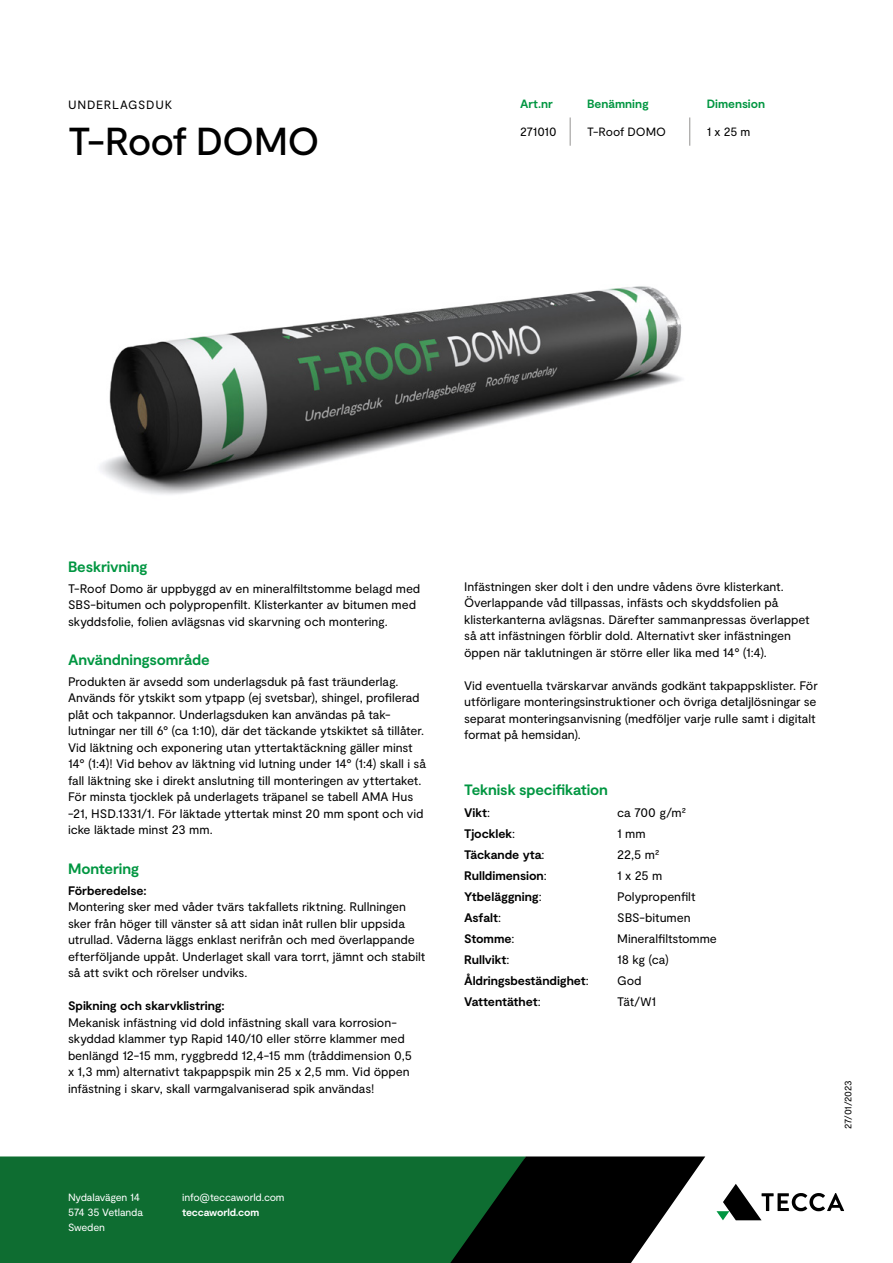
<style>
.page{position:relative;width:893px;height:1263px;background:#fff}
.page>*{position:absolute;margin:0;border:0;box-sizing:border-box;transform-origin:0 0}
.t1{font:500 39px "Moderat";letter-spacing:-.03em;color:#000}
.t2{font:700 15px "Moderat";letter-spacing:-.01em;color:#009641}
.t3{font:12.3px/16.5px "Moderat";letter-spacing:-.005em;color:#000}
.t4{font:700 12.3px "Moderat";letter-spacing:-.005em;color:#000}
.t5{font:700 12px "Moderat";letter-spacing:-.005em;color:#009641}
.t6{font:12px "Moderat";letter-spacing:.005em;color:#000}
.t7{font:12px "Moderat";letter-spacing:.06em;color:#000}
.t8{font:10.5px/15px "Moderat";letter-spacing:-.02em;color:#fff}
.t9{font:700 10.5px "Moderat";letter-spacing:-.02em;color:#fff}
.t10{font:9.3px "Moderat";letter-spacing:-.01em;color:#000}
.s1{font-weight:400}
</style>
<div class="page">
<img style="left:100px;top:141px;width:591px;height:354px">
<svg style="left:689px;top:117px;width:1px;height:29px"></svg>
<svg style="left:570px;top:117px;width:1px;height:29px"></svg>
<div style="left:0;top:1156px;width:450px;height:107px;background:#0e6d31"></div>
<svg style="left:450px;top:1156px;width:255px;height:107px;background:#27352c"></svg>
<svg style="left:716px;top:1184px;width:128px;height:36px"></svg>
<p class="t7" style="left:68px;top:98px;width:106px">UNDERLAGSDUK</p>
<h1 class="t1" style="left:68px;top:119px;width:253px">T-Roof DOMO</h1>
<p class="t5" style="left:520px;top:97px;width:34px">Art.nr</p>
<p class="t5" style="left:587px;top:97px;width:63px">Benämning</p>
<p class="t5" style="left:707px;top:97px;width:60px">Dimension</p>
<p class="t6" style="left:520px;top:125px;width:38px">271010</p>
<p class="t6" style="left:587px;top:125px;width:80px">T-Roof DOMO</p>
<p class="t6" style="left:707px;top:125px;width:45px">1 x 25 m</p>
<p class="t2" style="left:68px;top:558px;width:81px">Beskrivning</p>
<p class="t3" style="left:68px;top:580px;width:354px">T-Roof Domo är uppbyggd av en mineralfiltstomme belagd med<br>SBS-bitumen och polypropenfilt. Klisterkanter av bitumen med skyddsfolie, folien avlägsnas vid skarvning och montering.</p>
<p class="t2" style="left:68px;top:651px;width:143px">Användningsområde</p>
<p class="t3" style="left:68px;top:674px;width:359px">Produkten är avsedd som underlagsduk på fast träunderlag.<br>Används för ytskikt som ytpapp (ej svetsbar), shingel, profilerad plåt och takpannor. Underlagsduken kan användas på tak&shy;lutningar ner till 6° (ca 1:10), där det täckande ytskiktet så tillåter.<br>Vid läktning och exponering utan yttertaktäckning gäller minst 14° (1:4)! Vid behov av läktning vid lutning under 14° (1:4) skall i så fall läktning ske i direkt anslutning till monteringen av yttertaket.<br>För minsta tjocklek på underlagets träpanel se tabell AMA Hus -21, HSD.1331/1. För läktade yttertak minst 20 mm spont och vid icke läktade minst 23 mm.</p>
<p class="t2" style="left:68px;top:860px;width:73px">Montering</p>
<p class="t4" style="left:68px;top:883px;width:80px">Förberedelse:</p>
<p class="t3" style="left:68px;top:899px;width:359px">Montering sker med våder tvärs takfallets riktning. Rullningen sker från höger till vänster så att sidan inåt rullen blir uppsida utrullad. Våderna läggs enklast nerifrån och med överlappande efterföljande uppåt. Underlaget skall vara torrt, jämnt och stabilt så att svikt och rörelser undviks.</p>
<p class="t4" style="left:68px;top:999px;width:158px">Spikning och skarvklistring:</p>
<p class="t3" style="left:68px;top:1015px;width:346px">Mekanisk infästning vid dold infästning skall vara korrosion&shy;skyddad klammer typ Rapid 140/10 eller större klammer med benlängd 12-15 mm, ryggbredd 12,4-15 mm (tråddimension 0,5 x 1,3 mm) alternativt takpappspik min 25 x 2,5 mm. Vid öppen infästning i skarv, skall varmgalvaniserad spik användas!</p>
<p class="t8" style="left:68px;top:1190px;width:76px">Nydalavägen 14<br>574 35 Vetlanda<br>Sweden</p>
<p class="t8" style="left:182px;top:1190px;width:104px">info@teccaworld.com</p>
<p class="t9" style="left:182px;top:1206px;width:78px">teccaworld.com</p>
<p class="t3" style="left:464px;top:578px;width:347px">Infästningen sker dolt i den undre vådens övre klisterkant.<br>Överlappande våd tillpassas, infästs och skyddsfolien på klisterkanterna avlägsnas. Därefter sammanpressas överlappet så att infästningen förblir dold. Alternativt sker infästningen öppen när taklutningen är större eller lika med 14° (1:4).</p>
<p class="t3" style="left:464px;top:677px;width:355px">Vid eventuella tvärskarvar används godkänt takpappsklister. För utförligare monteringsinstruktioner och övriga detaljlösningar se separat monteringsanvisning (medföljer varje rulle samt i digitalt format på hemsidan).</p>
<p class="t2" style="left:464px;top:781px;width:145px">Teknisk specifikation</p>
<p class="t4" style="left:464px;top:806px;width:28px">Vikt<span class="s1">:</span></p>
<p class="t3" style="left:617px;top:805px;width:70px">ca 700 g/m²</p>
<p class="t4" style="left:464px;top:827px;width:53px">Tjocklek<span class="s1">:</span></p>
<p class="t3" style="left:617px;top:826px;width:30px">1 mm</p>
<p class="t4" style="left:464px;top:848px;width:82px">Täckande yta<span class="s1">:</span></p>
<p class="t3" style="left:617px;top:847px;width:44px">22,5 m²</p>
<p class="t4" style="left:464px;top:869px;width:84px">Rulldimension<span class="s1">:</span></p>
<p class="t3" style="left:617px;top:868px;width:47px">1 x 25 m</p>
<p class="t4" style="left:464px;top:890px;width:79px">Ytbeläggning<span class="s1">:</span></p>
<p class="t3" style="left:617px;top:889px;width:80px">Polypropenfilt</p>
<p class="t4" style="left:464px;top:911px;width:38px">Asfalt<span class="s1">:</span></p>
<p class="t3" style="left:617px;top:910px;width:75px">SBS-bitumen</p>
<p class="t4" style="left:464px;top:932px;width:52px">Stomme<span class="s1">:</span></p>
<p class="t3" style="left:617px;top:931px;width:101px">Mineralfiltstomme</p>
<p class="t4" style="left:464px;top:953px;width:47px">Rullvikt<span class="s1">:</span></p>
<p class="t3" style="left:617px;top:952px;width:53px">18 kg (ca)</p>
<p class="t4" style="left:464px;top:974px;width:126px">Åldringsbeständighet<span class="s1">:</span></p>
<p class="t3" style="left:617px;top:973px;width:26px">God</p>
<p class="t4" style="left:464px;top:995px;width:78px">Vattentäthet<span class="s1">:</span></p>
<p class="t3" style="left:617px;top:994px;width:41px">Tät/W1</p>
<p class="t10" style="left:843px;top:1129px;width:50px;rotate:-90deg">27/01/2023</p>
</div>
